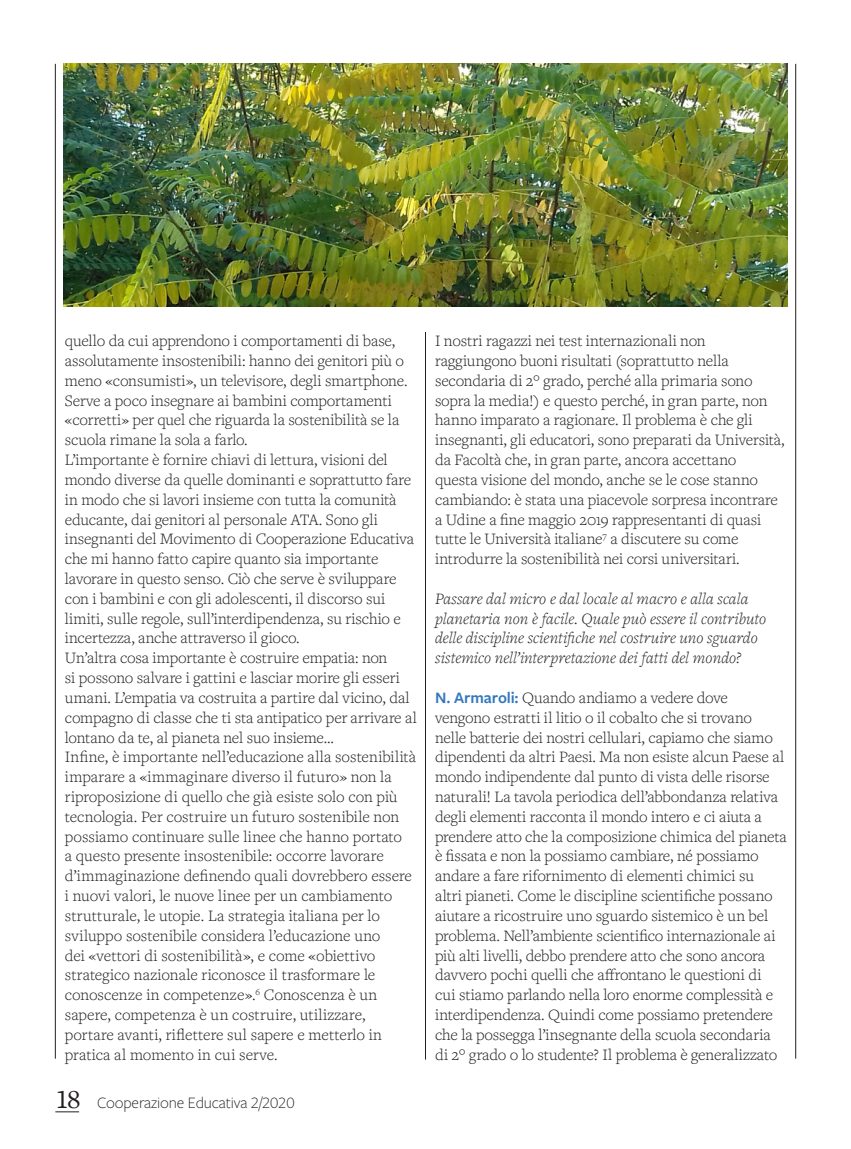
<style>
.page{position:relative;width:851px;height:1149px;background:#fff}
.page>*{position:absolute;margin:0;border:0;box-sizing:border-box;transform-origin:0 0}
.TESTO{font:300 16.5px/19.8px "Freight Text Pro";letter-spacing:-.005em;color:#231f20}
.DOMANDA{font:italic 300 16.5px/19.8px "Freight Text Pro";letter-spacing:.005em;color:#231f20}
.t1{font:300 16.5px "Freight Sans Pro";letter-spacing:-.01em;color:#231f20}
.s1{font-family:"Freight Text Pro";font-weight:500;font-size:27px}
.s2{font-family:"Freight Sans Pro";font-weight:600;color:#3378bd}
</style>
<div class="page">
<hr style="left:795px;top:64px;width:1px;height:994px;background:#231f20">
<hr style="left:55px;top:64px;width:1px;height:994px;background:#231f20">
<hr style="left:425px;top:332px;width:1px;height:727px;background:#231f20">
<svg style="left:55px;top:1111px;width:24px;height:1px"></svg>
<img style="left:64px;top:64px;width:723px;height:242px">
<p class="TESTO" style="left:65px;top:330px;width:344px">quello da cui apprendono i comportamenti di base, assolutamente insostenibili: hanno dei genitori più o meno «consumisti», un televisore, degli smartphone.<br>Serve a poco insegnare ai bambini comportamenti «corretti» per quel che riguarda la sostenibilità se la scuola rimane la sola a farlo.</p>
<p class="TESTO" style="left:65px;top:449px;width:351px">L’importante è fornire chiavi di lettura, visioni del mondo diverse da quelle dominanti e soprattutto fare in modo che si lavori insieme con tutta la comunità educante, dai genitori al personale ATA. Sono gli insegnanti del Movimento di Cooperazione Educativa che mi hanno fatto capire quanto sia importante lavorare in questo senso. Ciò che serve è sviluppare con i bambini e con gli adolescenti, il discorso sui limiti, sulle regole, sull’interdipendenza, su rischio e incertezza, anche attraverso il gioco.</p>
<p class="TESTO" style="left:65px;top:647px;width:353px">Un’altra cosa importante è costruire empatia: non<br>si possono salvare i gattini e lasciar morire gli esseri umani. L’empatia va costruita a partire dal vicino, dal compagno di classe che ti sta antipatico per arrivare al lontano da te, al pianeta nel suo insieme...</p>
<p class="TESTO" style="left:65px;top:746px;width:353px">Infine, è importante nell’educazione alla sostenibilità imparare a «immaginare diverso il futuro» non la riproposizione di quello che già esiste solo con più tecnologia. Per costruire un futuro sostenibile non possiamo continuare sulle linee che hanno portato<br>a questo presente insostenibile: occorre lavorare d’immaginazione definendo quali dovrebbero essere i nuovi valori, le nuove linee per un cambiamento strutturale, le utopie. La strategia italiana per lo sviluppo sostenibile considera l’educazione uno<br>dei «vettori di sostenibilità», e come «obiettivo strategico nazionale riconosce il trasformare le conoscenze in competenze».<sup>6</sup> Conoscenza è un sapere, competenza è un costruire, utilizzare, portare avanti, riflettere sul sapere e metterlo in pratica al momento in cui serve.</p>
<p class="t1" style="left:55px;top:1091px;width:241px"><span class="s1">18</span> Cooperazione Educativa 2/2020</p>
<p class="TESTO" style="left:435px;top:330px;width:351px">I nostri ragazzi nei test internazionali non raggiungono buoni risultati (soprattutto nella secondaria di 2° grado, perché alla primaria sono sopra la media!) e questo perché, in gran parte, non hanno imparato a ragionare. Il problema è che gli insegnanti, gli educatori, sono preparati da Università, da Facoltà che, in gran parte, ancora accettano<br>questa visione del mondo, anche se le cose stanno cambiando: è stata una piacevole sorpresa incontrare a Udine a fine maggio 2019 rappresentanti di quasi tutte le Università italiane<sup>7</sup> a discutere su come introdurre la sostenibilità nei corsi universitari.</p>
<p class="DOMANDA" style="left:435px;top:588px;width:332px">Passare dal micro e dal locale al macro e alla scala planetaria non è facile. Quale può essere il contributo delle discipline scientifiche nel costruire uno sguardo sistemico nell’interpretazione dei fatti del mondo?</p>
<p class="TESTO" style="left:435px;top:687px;width:353px"><span class="s2">N. Armaroli:</span> Quando andiamo a vedere dove vengono estratti il litio o il cobalto che si trovano nelle batterie dei nostri cellulari, capiamo che siamo dipendenti da altri Paesi. Ma non esiste alcun Paese al mondo indipendente dal punto di vista delle risorse naturali! La tavola periodica dell’abbondanza relativa degli elementi racconta il mondo intero e ci aiuta a prendere atto che la composizione chimica del pianeta è fissata e non la possiamo cambiare, né possiamo andare a fare rifornimento di elementi chimici su<br>altri pianeti. Come le discipline scientifiche possano aiutare a ricostruire uno sguardo sistemico è un bel problema. Nell’ambiente scientifico internazionale ai più alti livelli, debbo prendere atto che sono ancora davvero pochi quelli che affrontano le questioni di<br>cui stiamo parlando nella loro enorme complessità e interdipendenza. Quindi come possiamo pretendere che la possegga l’insegnante della scuola secondaria di 2° grado o lo studente? Il problema è generalizzato</p>
</div>
